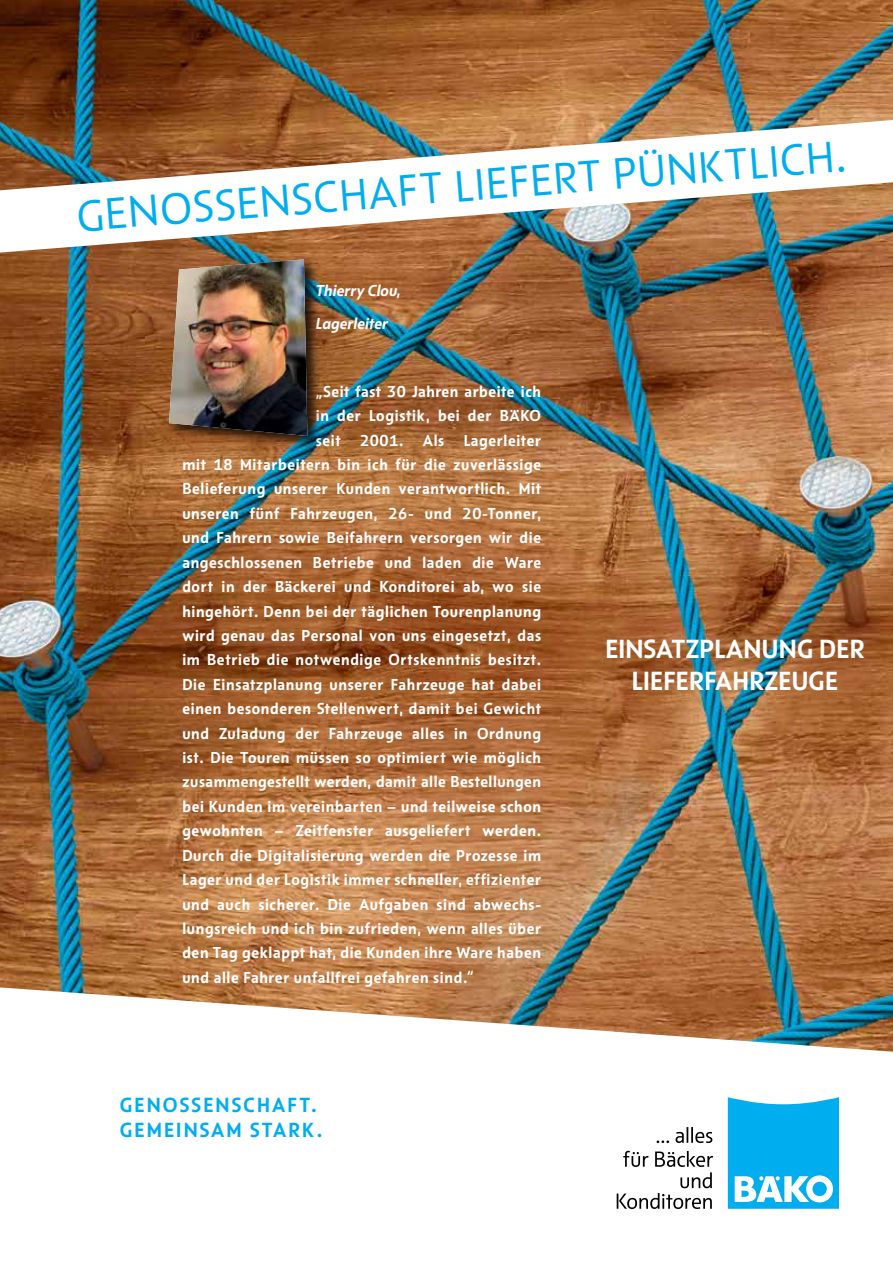
<style>
.page{position:relative;width:893px;height:1263px;background:#fff}
.page>*{position:absolute;margin:0;border:0;box-sizing:border-box;transform-origin:0 0}
.t1{font:45px "BAEK Otype";color:#00aeef}
.t2{font:700 27px/32.4px "BAEK Otype";letter-spacing:.01em;color:#fff;text-align:center}
.t3{font:700 21px/24.5px "BAEK Otype";letter-spacing:.1em;color:#00aeef}
.t4{font:700 16.35px "BAEK Otype";letter-spacing:.04em;color:#fff}
.t5{font:16.35px/33.6px "BAEK Otype Bold Kursiv";color:#fff}
</style>
<div class="page">
<img style="left:0;top:0;width:893px;height:987px">
<svg style="left:0;top:987px;width:893px;height:65px"></svg>
<svg style="left:728px;top:1097px;width:111px;height:112px;background:#2dbcf1"></svg>
<svg style="left:617px;top:1151px;width:96px;height:58px"></svg>
<svg style="left:657px;top:1127px;width:55px;height:16px"></svg>
<img style="left:0;top:120px;width:893px;height:133px">
<div style="left:167px;top:258px;width:154px;height:192px;background:#000;opacity:.75"></div>
<img style="left:169px;top:259px;width:138px;height:177px">
<h1 class="t1" style="left:75px;top:193px;width:773px;rotate:-5deg">GENOSSENSCHAFT LIEFERT PÜNKTLICH.</h1>
<p class="t5" style="left:316px;top:273px;width:86px">Thierry Clou,<br>Lagerleiter</p>
<p class="t4" style="left:316px;top:381px;width:227px">„Seit fast 30 Jahren arbeite ich</p>
<p class="t4" style="left:316px;top:405px;width:227px">in der Logistik, bei der BÄKO</p>
<p class="t4" style="left:316px;top:430px;width:227px">seit 2001. Als Lagerleiter</p>
<p class="t4" style="left:182px;top:454px;width:360px">mit 18 Mitarbeitern bin ich für die zuverlässige</p>
<p class="t4" style="left:182px;top:479px;width:360px">Belieferung unserer Kunden verantwortlich. Mit</p>
<p class="t4" style="left:182px;top:503px;width:360px">unseren fünf Fahrzeugen, 26- und 20-Tonner,</p>
<p class="t4" style="left:182px;top:527px;width:360px">und Fahrern sowie Beifahrern versorgen wir die</p>
<p class="t4" style="left:182px;top:552px;width:360px">angeschlossenen Betriebe und laden die Ware</p>
<p class="t4" style="left:182px;top:576px;width:360px">dort in der Bäckerei und Konditorei ab, wo sie</p>
<p class="t4" style="left:182px;top:601px;width:360px">hingehört. Denn bei der täglichen Tourenplanung</p>
<p class="t4" style="left:182px;top:625px;width:360px">wird genau das Personal von uns eingesetzt, das</p>
<p class="t4" style="left:182px;top:650px;width:360px">im Betrieb die notwendige Ortskenntnis besitzt.</p>
<p class="t4" style="left:182px;top:674px;width:360px">Die Einsatzplanung unserer Fahrzeuge hat dabei</p>
<p class="t4" style="left:182px;top:698px;width:360px">einen besonderen Stellenwert, damit bei Gewicht</p>
<p class="t4" style="left:182px;top:723px;width:360px">und Zuladung der Fahrzeuge alles in Ordnung</p>
<p class="t4" style="left:182px;top:747px;width:360px">ist. Die Touren müssen so optimiert wie möglich</p>
<p class="t4" style="left:182px;top:772px;width:360px">zusammengestellt werden, damit alle Bestellungen</p>
<p class="t4" style="left:182px;top:796px;width:360px">bei Kunden im vereinbarten – und teilweise schon</p>
<p class="t4" style="left:182px;top:820px;width:360px">gewohnten – Zeitfenster ausgeliefert werden.</p>
<p class="t4" style="left:182px;top:845px;width:360px">Durch die Digitalisierung werden die Prozesse im</p>
<p class="t4" style="left:182px;top:869px;width:360px">Lager und der Logistik immer schneller, effizienter</p>
<p class="t4" style="left:182px;top:894px;width:360px">und auch sicherer. Die Aufgaben sind abwechs-</p>
<p class="t4" style="left:182px;top:918px;width:360px">lungsreich und ich bin zufrieden, wenn alles über</p>
<p class="t4" style="left:182px;top:942px;width:360px">den Tag geklappt hat, die Kunden ihre Ware haben</p>
<p class="t4" style="left:182px;top:967px;width:293px">und alle Fahrer unfallfrei gefahren sind.“</p>
<p class="t3" style="left:120px;top:1093px;width:204px">GENOSSENSCHAFT.<br>GEMEINSAM STARK.</p>
<h2 class="t2" style="left:605px;top:632px;width:261px">EINSATZPLANUNG DER<br>LIEFERFAHRZEUGE</h2>
</div>
